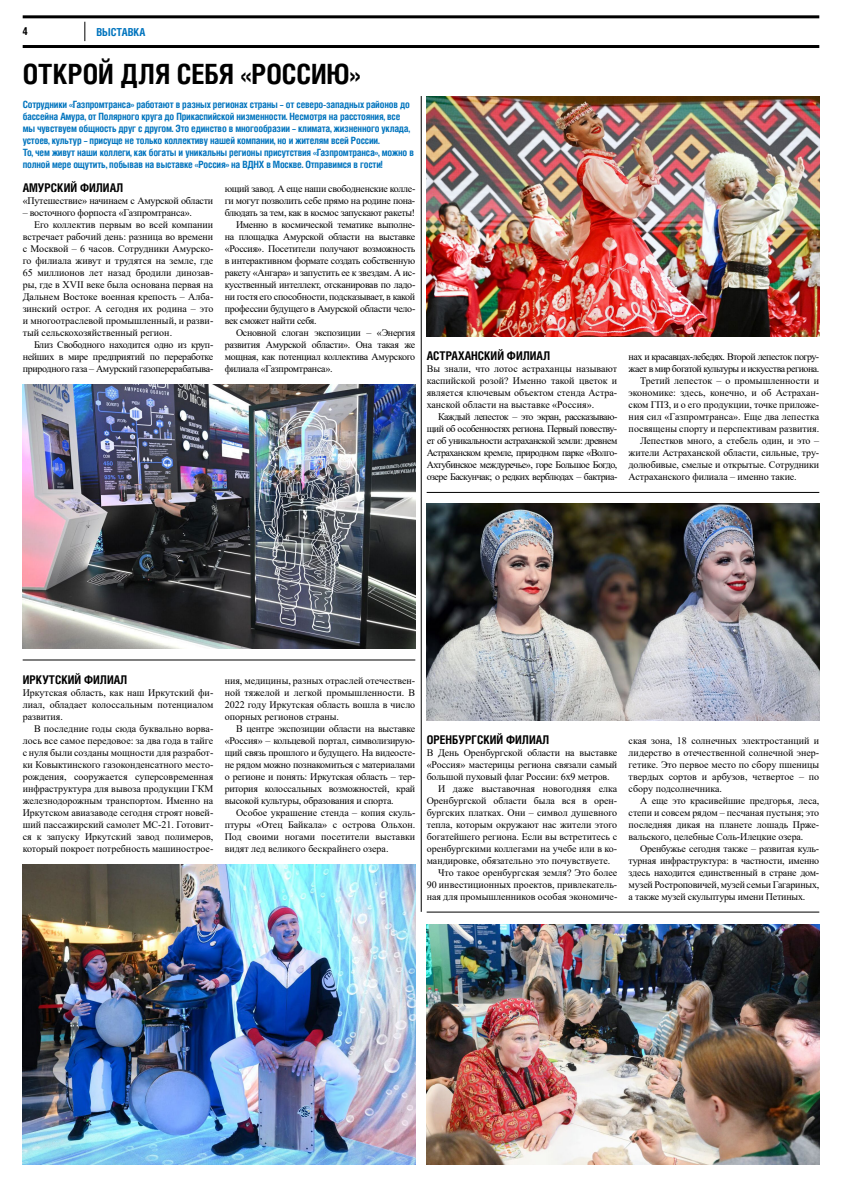
<style>
.page{position:relative;width:842px;height:1191px;background:#fff}
.page>*{position:absolute;margin:0;border:0;box-sizing:border-box;transform-origin:0 0}
.t1{font:700 27.9px "Helios Cond C";letter-spacing:-.005em;color:#000}
.t2{font:700 12px "Helios Cond C";color:#000}
.t3{font:700 11px "Helios Cond C";color:#0074be}
.t4{font:700 11px "Helios Cond C";color:#000}
.t5{font:10px/12px "Times New Roman";letter-spacing:-.01em;color:#000;text-align:justify}
.t6{font:10px "Times New Roman";letter-spacing:-.03em;color:#000}
.t7{font:700 10px/12px "Helios Cond C";letter-spacing:-.02em;color:#0074be}
.t8{font:10px "Times New Roman";letter-spacing:-.05em;color:#000}
</style>
<div class="page">
<hr style="left:23px;top:15px;width:796px;height:3px;background:#000">
<svg style="left:84px;top:22px;width:1px;height:19px"></svg>
<img style="left:427px;top:504px;width:392px;height:216px">
<hr style="left:23px;top:45px;width:796px;height:3px;background:#000">
<hr style="left:23px;top:659px;width:392px;height:1px;background:#000">
<hr style="left:427px;top:911px;width:392px;height:1px;background:#000">
<hr style="left:427px;top:492px;width:392px;height:1px;background:#000">
<img style="left:23px;top:384px;width:392px;height:264px">
<img style="left:427px;top:924px;width:392px;height:240px">
<img style="left:427px;top:96px;width:392px;height:240px">
<hr style="left:421px;top:96px;width:1px;height:815px;background:#000">
<img style="left:23px;top:864px;width:392px;height:300px">
<p class="t4" style="left:23px;top:25px;width:7px">4</p>
<p class="t3" style="left:96px;top:25px;width:50px">ВЫСТАВКА</p>
<h1 class="t1" style="left:23px;top:57px;width:339px">ОТКРОЙ ДЛЯ СЕБЯ «РОССИЮ»</h1>
<p class="t7" style="left:23px;top:98px;width:393px">Сотрудники «Газпромтранса» работают в разных регионах страны – от северо-западных районов до бассейна Амура, от Полярного круга до Прикаспийской низменности. Несмотря на расстояния, все мы чувствуем общность друг с другом. Это единство в многообразии – климата, жизненного уклада, устоев, культур – присуще не только коллективу нашей компании, но и жителям всей России.<br>То, чем живут наши коллеги, как богаты и уникальны регионы присутствия «Газпромтранса», можно в полной мере ощутить, побывав на выставке «Россия» на ВДНХ в Москве. Отправимся в гости!</p>
<p class="t2" style="left:23px;top:181px;width:102px">АМУРСКИЙ ФИЛИАЛ</p>
<p class="t5" style="left:23px;top:194px;width:192px">«Путешествие» начинаем с Амурской области</p>
<p class="t5" style="left:23px;top:206px;width:171px">– восточного форпоста «Газпромтранса».</p>
<p class="t5" style="left:34px;top:218px;width:181px">Его коллектив первым во всей компании</p>
<p class="t5" style="left:23px;top:230px;width:192px">встречает рабочий день: разница во времени</p>
<p class="t5" style="left:23px;top:242px;width:192px">с Москвой – 6 часов. Сотрудники Амурско-</p>
<p class="t5" style="left:23px;top:254px;width:192px">го филиала живут и трудятся на земле, где</p>
<p class="t5" style="left:23px;top:266px;width:192px">65 миллионов лет назад бродили динозав-</p>
<p class="t5" style="left:23px;top:278px;width:192px">ры, где в XVII веке была основана первая на</p>
<p class="t5" style="left:23px;top:290px;width:192px">Дальнем Востоке военная крепость – Алба-</p>
<p class="t5" style="left:23px;top:302px;width:192px">зинский острог. А сегодня их родина – это</p>
<p class="t5" style="left:23px;top:314px;width:192px">и многоотраслевой промышленный, и разви-</p>
<p class="t5" style="left:23px;top:326px;width:151px">тый сельскохозяйственный регион.</p>
<p class="t6" style="left:34px;top:338px;width:181px">Близ Свободного находится одно из круп-</p>
<p class="t6" style="left:23px;top:350px;width:192px">нейших в мире предприятий по переработке</p>
<p class="t6" style="left:23px;top:362px;width:192px">природного газа – Амурский газоперерабатыва-</p>
<p class="t6" style="left:225px;top:182px;width:192px">ющий завод. А еще наши свободненские колле-</p>
<p class="t6" style="left:225px;top:194px;width:192px">ги могут позволить себе прямо на родине пона-</p>
<p class="t6" style="left:225px;top:206px;width:192px">блюдать за тем, как в космос запускают ракеты!</p>
<p class="t6" style="left:236px;top:218px;width:181px">Именно в космической тематике выполне-</p>
<p class="t6" style="left:225px;top:230px;width:192px">на площадка Амурской области на выставке</p>
<p class="t6" style="left:225px;top:242px;width:192px">«Россия». Посетители получают возможность</p>
<p class="t6" style="left:225px;top:254px;width:192px">в интерактивном формате создать собственную</p>
<p class="t6" style="left:225px;top:266px;width:192px">ракету «Ангара» и запустить ее к звездам. А ис-</p>
<p class="t6" style="left:225px;top:278px;width:192px">кусственный интеллект, отсканировав по ладо-</p>
<p class="t6" style="left:225px;top:290px;width:192px">ни гостя его способности, подсказывает, в какой</p>
<p class="t6" style="left:225px;top:302px;width:192px">профессии будущего в Амурской области чело-</p>
<p class="t6" style="left:225px;top:314px;width:94px">век сможет найти себя.</p>
<p class="t6" style="left:236px;top:326px;width:181px">Основной слоган экспозиции – «Энергия</p>
<p class="t6" style="left:225px;top:338px;width:192px">развития Амурской области». Она такая же</p>
<p class="t6" style="left:225px;top:350px;width:192px">мощная, как потенциал коллектива Амурского</p>
<p class="t6" style="left:225px;top:362px;width:109px">филиала «Газпромтранса».</p>
<p class="t2" style="left:427px;top:349px;width:125px">АСТРАХАНСКИЙ ФИЛИАЛ</p>
<p class="t5" style="left:427px;top:362px;width:192px">Вы знали, что лотос астраханцы называют каспийской розой? Именно такой цветок и является ключевым объектом стенда Астра&shy;ханской области на выставке «Россия».</p>
<p class="t5" style="left:427px;top:410px;width:192px;text-indent:11px">Каждый лепесток – это экран, рассказываю&shy;щий об особенностях региона. Первый повеству&shy;ет об уникальности астраханской земли: древнем Астраханском кремле, природном парке «Волго-Ахтубинское междуречье», горе Большое Богдо, озере Баскунчак; о редких верблюдах – бактриа-</p>
<p class="t8" style="left:629px;top:350px;width:192px">нах и красавцах-лебедях. Второй лепесток погру-</p>
<p class="t8" style="left:629px;top:362px;width:192px">жает в мир богатой культуры и искусства региона.</p>
<p class="t5" style="left:640px;top:374px;width:181px">Третий лепесток – о промышленности и</p>
<p class="t5" style="left:629px;top:386px;width:192px">экономике: здесь, конечно, и об Астрахан-</p>
<p class="t5" style="left:629px;top:398px;width:192px">ском ГПЗ, и о его продукции, точке приложе-</p>
<p class="t5" style="left:629px;top:410px;width:192px">ния сил «Газпромтранса». Еще два лепестка</p>
<p class="t5" style="left:629px;top:422px;width:192px">посвящены спорту и перспективам развития.</p>
<p class="t5" style="left:640px;top:434px;width:181px">Лепестков много, а стебель один, и это –</p>
<p class="t5" style="left:629px;top:446px;width:192px">жители Астраханской области, сильные, тру-</p>
<p class="t5" style="left:629px;top:458px;width:192px">долюбивые, смелые и открытые. Сотрудники</p>
<p class="t5" style="left:629px;top:470px;width:170px">Астраханского филиала – именно такие.</p>
<p class="t2" style="left:23px;top:673px;width:106px">ИРКУТСКИЙ ФИЛИАЛ</p>
<p class="t5" style="left:23px;top:686px;width:192px">Иркутская область, как наш Иркутский фи&shy;лиал, обладает колоссальным потенциалом развития.</p>
<p class="t5" style="left:23px;top:722px;width:192px;text-indent:11px">В последние годы сюда буквально ворва&shy;лось все самое передовое: за два года в тайге с нуля были созданы мощности для разработ&shy;ки Ковыктинского газоконденсатного место&shy;рождения, сооружается суперсовременная инфраструктура для вывоза продукции ГКМ железнодорожным транспортом. Именно на Иркутском авиазаводе сегодня строят новей&shy;ший пассажирский самолет МС-21. Готовит&shy;ся к запуску Иркутский завод полимеров, который покроет потребность машинострое-</p>
<p class="t5" style="left:225px;top:674px;width:192px">ния, медицины, разных отраслей отечествен&shy;ной тяжелой и легкой промышленности. В 2022 году Иркутская область вошла в число опорных регионов страны.</p>
<p class="t5" style="left:225px;top:722px;width:192px;text-indent:11px">В центре экспозиции области на выставке «Россия» – кольцевой портал, символизирую&shy;щий связь прошлого и будущего. На видеосте&shy;не рядом можно познакомиться с материалами о регионе и понять: Иркутская область – тер&shy;ритория колоссальных возможностей, край высокой культуры, образования и спорта.</p>
<p class="t5" style="left:225px;top:806px;width:192px;text-indent:11px">Особое украшение стенда – копия скуль&shy;птуры «Отец Байкала» с острова Ольхон.<br>Под своими ногами посетители выставки видят лед великого бескрайнего озера.</p>
<p class="t2" style="left:427px;top:733px;width:124px">ОРЕНБУРГСКИЙ ФИЛИАЛ</p>
<p class="t5" style="left:427px;top:746px;width:192px">В День Оренбургской области на выставке</p>
<p class="t5" style="left:427px;top:758px;width:192px">«Россия» мастерицы региона связали самый</p>
<p class="t5" style="left:427px;top:770px;width:185px">большой пуховый флаг России: 6х9 метров.</p>
<p class="t5" style="left:438px;top:782px;width:181px">И даже выставочная новогодняя елка</p>
<p class="t5" style="left:427px;top:794px;width:192px">Оренбургской области была вся в орен-</p>
<p class="t5" style="left:427px;top:806px;width:192px">бургских платках. Они – символ душевного</p>
<p class="t5" style="left:427px;top:818px;width:192px">тепла, которым окружают нас жители этого</p>
<p class="t5" style="left:427px;top:830px;width:192px">богатейшего региона. Если вы встретитесь с</p>
<p class="t5" style="left:427px;top:842px;width:192px">оренбургскими коллегами на учебе или в ко-</p>
<p class="t5" style="left:427px;top:854px;width:185px">мандировке, обязательно это почувствуете.</p>
<p class="t5" style="left:438px;top:866px;width:181px">Что такое оренбургская земля? Это более</p>
<p class="t5" style="left:427px;top:878px;width:192px">90 инвестиционных проектов, привлекатель-</p>
<p class="t5" style="left:427px;top:890px;width:192px">ная для промышленников особая экономиче-</p>
<p class="t5" style="left:629px;top:734px;width:192px">ская зона, 18 солнечных электростанций и лидерство в отечественной солнечной энер&shy;гетике. Это первое место по сбору пшеницы твердых сортов и арбузов, четвертое – по сбору подсолнечника.</p>
<p class="t5" style="left:629px;top:794px;width:192px;text-indent:11px">А еще это красивейшие предгорья, леса, степи и совсем рядом – песчаная пустыня; это последняя дикая на планете лошадь Прже&shy;вальского, целебные Соль-Илецкие озера.</p>
<p class="t5" style="left:629px;top:842px;width:192px;text-indent:11px">Оренбужье сегодня также – развитая куль&shy;турная инфраструктура: в частности, именно здесь находится единственный в стране дом&shy;музей Ростроповичей, музей семьи Гагариных, а также музей скульптуры имени Петиных.</p>
</div>
